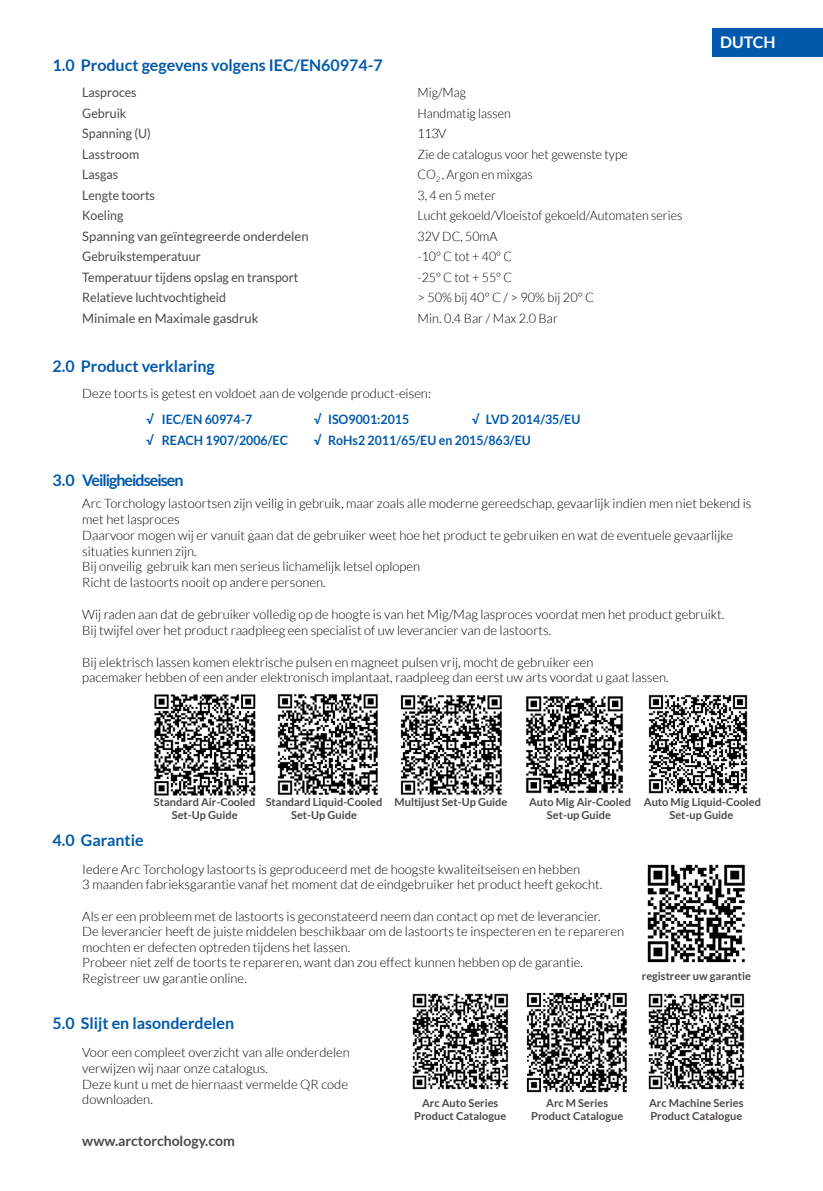
<style>
.page{position:relative;width:823px;height:1191px;background:#fff}
.page>*{position:absolute;margin:0;border:0;box-sizing:border-box;transform-origin:0 0}
.t1{font:700 16px "Lato";color:#0059aa}
.t2{font:700 16px "Lato";letter-spacing:-.06em;color:#0059aa}
.t3{font:700 16px "Lato";color:#fff}
.t4{font:700 14px "Lato";color:#4c4948}
.t5{font:300 13px/15.6px "Lato";color:#000}
.t6{font:13px/20.4px "Lato";color:#4c4948;scale:.95 1}
.t7{font:300 13px/20.4px "Lato";color:#000;scale:.95 1}
.t8{font:700 13px "Lato";color:#0059aa;scale:.95 1}
.t9{font:13px "Lato";color:#4c4948}
.t10{font:700 11px/13.2px "Lato";color:#4c4948;text-align:center}
.s1{font-family:"Adobe Song Std"}
</style>
<div class="page">
<div style="left:711px;top:28px;width:111px;height:29px;background:#0059aa"></div>
<img style="left:648px;top:993px;width:97px;height:97px">
<img style="left:526px;top:992px;width:101px;height:100px">
<img style="left:647px;top:864px;width:98px;height:99px">
<img style="left:277px;top:694px;width:101px;height:101px">
<img style="left:401px;top:695px;width:100px;height:100px">
<img style="left:154px;top:694px;width:101px;height:101px">
<img style="left:526px;top:696px;width:97px;height:98px">
<img style="left:648px;top:694px;width:100px;height:100px">
<img style="left:412px;top:993px;width:97px;height:97px">
<p class="t1" style="left:52px;top:55px;width:331px">1.0 Product gegevens volgens IEC/EN60974-7</p>
<p class="t6" style="left:82px;top:82px;width:59px">Lasproces<br>Gebruik</p>
<p class="t6" style="left:82px;top:144px;width:78px">Lasstroom<br>Lasgas<br>Lengte toorts</p>
<p class="t6" style="left:82px;top:123px;width:74px">Spanning (U)</p>
<p class="t6" style="left:82px;top:205px;width:239px">Koeling<br>Spanning van geïntegreerde onderdelen</p>
<p class="t6" style="left:82px;top:246px;width:229px">Gebruikstemperatuur<br>Temperatuur tijdens opslag en transport<br>Relatieve luchtvochtigheid</p>
<p class="t9" style="left:82px;top:311px;width:178px">Minimale en Maximale gasdruk</p>
<p class="t7" style="left:417px;top:82px;width:100px">Mig/Mag<br>Handmatig lassen</p>
<p class="t5" style="left:417px;top:123px;width:212px;line-height:20.4px">113V<br>Zie de catalogus voor het gewenste type</p>
<p class="t7" style="left:417px;top:164px;width:123px">CO<sub>2</sub> , Argon en mixgas<br>3, 4 en 5 meter</p>
<p class="t7" style="left:417px;top:205px;width:280px">Lucht gekoeld/Vloeistof gekoeld/Automaten series</p>
<p class="t7" style="left:417px;top:226px;width:85px">32V DC, 50mA</p>
<p class="t7" style="left:417px;top:246px;width:187px">-10° C tot + 40° C<br>-25° C tot + 55° C<br>&gt; 50% bij 40° C / &gt; 90% bij 20° C<br>Min. 0.4 Bar / Max 2.0 Bar</p>
<p class="t1" style="left:52px;top:356px;width:164px">2.0 Product verklaring</p>
<p class="t5" style="left:82px;top:385px;width:350px">Deze toorts is getest en voldoet aan de volgende product-eisen:</p>
<p class="t8" style="left:146px;top:412px;width:113px">√ IEC/EN 60974-7</p>
<p class="t8" style="left:313px;top:412px;width:9px">√</p>
<p class="t8" style="left:471px;top:412px;width:9px">√</p>
<p class="t8" style="left:146px;top:433px;width:9px">√</p>
<p class="t8" style="left:313px;top:433px;width:9px">√</p>
<p class="t8" style="left:328px;top:412px;width:87px">ISO9001:2015</p>
<p class="t8" style="left:485px;top:412px;width:101px">LVD 2014/35/EU</p>
<p class="t8" style="left:162px;top:433px;width:134px">REACH 1907/2006/EC</p>
<p class="t8" style="left:328px;top:433px;width:215px">RoHs2 2011/65/EU en 2015/863/EU</p>
<p class="t2" style="left:52px;top:471px;width:132px">3.0 Veiligheidseisen</p>
<p class="t3" style="left:719px;top:33px;width:57px">DUTCH</p>
<p class="t5" style="left:82px;top:496px;width:670px">Arc Torchology lastoortsen zijn veilig in gebruik, maar zoals alle moderne gereedschap, gevaarlijk indien men niet bekend is met het lasproces<br>Daarvoor mogen wij er vanuit gaan dat de gebruiker weet hoe het product te gebruiken en wat de eventuele gevaarlijke situaties kunnen zijn.<br>Bij onveilig gebruik kan men serieus lichamelijk letsel oplopen<br>Richt de lastoorts nooit op andere personen.</p>
<p class="t5" style="left:82px;top:606px;width:643px">Wij raden aan dat de gebruiker volledig op de hoogte is van het Mig/Mag lasproces voordat men het product gebruikt.<br>Bij twijfel over het product raadpleeg een specialist of uw leverancier van de lastoorts.</p>
<p class="t5" style="left:82px;top:654px;width:587px">Bij elektrisch lassen komen elektrische pulsen en magneet pulsen vrij, mocht de gebruiker een<br>pacemaker hebben of een ander elektronisch implantaat, raadpleeg dan eerst uw arts voordat u gaat lassen.</p>
<p class="t1" style="left:52px;top:831px;width:93px">4.0 Garantie</p>
<p class="t10" style="left:154px;top:795px;width:103px">Standard Air-Cooled<br>Set-Up Guide</p>
<p class="t10" style="left:265px;top:795px;width:118px">Standard Liquid-Cooled<br>Set-Up Guide</p>
<p class="t10" style="left:394px;top:795px;width:114px">Multijust Set-Up Guide</p>
<p class="t10" style="left:528px;top:795px;width:103px">Auto Mig Air-Cooled<br>Set-up Guide</p>
<p class="t10" style="left:643px;top:795px;width:119px">Auto Mig Liquid-Cooled<br>Set-up Guide</p>
<p class="t5" style="left:82px;top:861px;width:521px">Iedere Arc Torchology lastoorts is geproduceerd met de hoogste kwaliteitseisen en hebben<br>3 maanden fabrieksgarantie vanaf het moment dat de eindgebruiker het product heeft gekocht.</p>
<p class="t5" style="left:82px;top:908px;width:543px">Als er een probleem met de lastoorts is geconstateerd neem dan contact op met de leverancier.<br>De leverancier heeft de juiste middelen beschikbaar om de lastoorts te inspecteren en te repareren mochten er defecten optreden tijdens het lassen.<br>Probeer niet zelf de toorts te repareren, want dan zou effect kunnen hebben op de garantie.<br>Registreer uw garantie online<span class="s1">.</span></p>
<p class="t1" style="left:52px;top:1014px;width:183px">5.0 Slijt en lasonderdelen</p>
<p class="t5" style="left:82px;top:1045px;width:269px">Voor een compleet overzicht van alle onderdelen verwijzen wij naar onze catalogus.<br>Deze kunt u met de hiernaast vermelde QR code downloaden.</p>
<p class="t4" style="left:82px;top:1133px;width:154px">www.arctorchology.com</p>
<p class="t10" style="left:414px;top:1096px;width:93px">Arc Auto Series<br>Product Catalogue</p>
<p class="t10" style="left:531px;top:1096px;width:93px">Arc M Series<br>Product Catalogue</p>
<p class="t10" style="left:641px;top:969px;width:110px">registreer uw garantie</p>
<p class="t10" style="left:648px;top:1096px;width:96px;text-align:left">Arc Machine Series<br>Product Catalogue</p>
</div>
